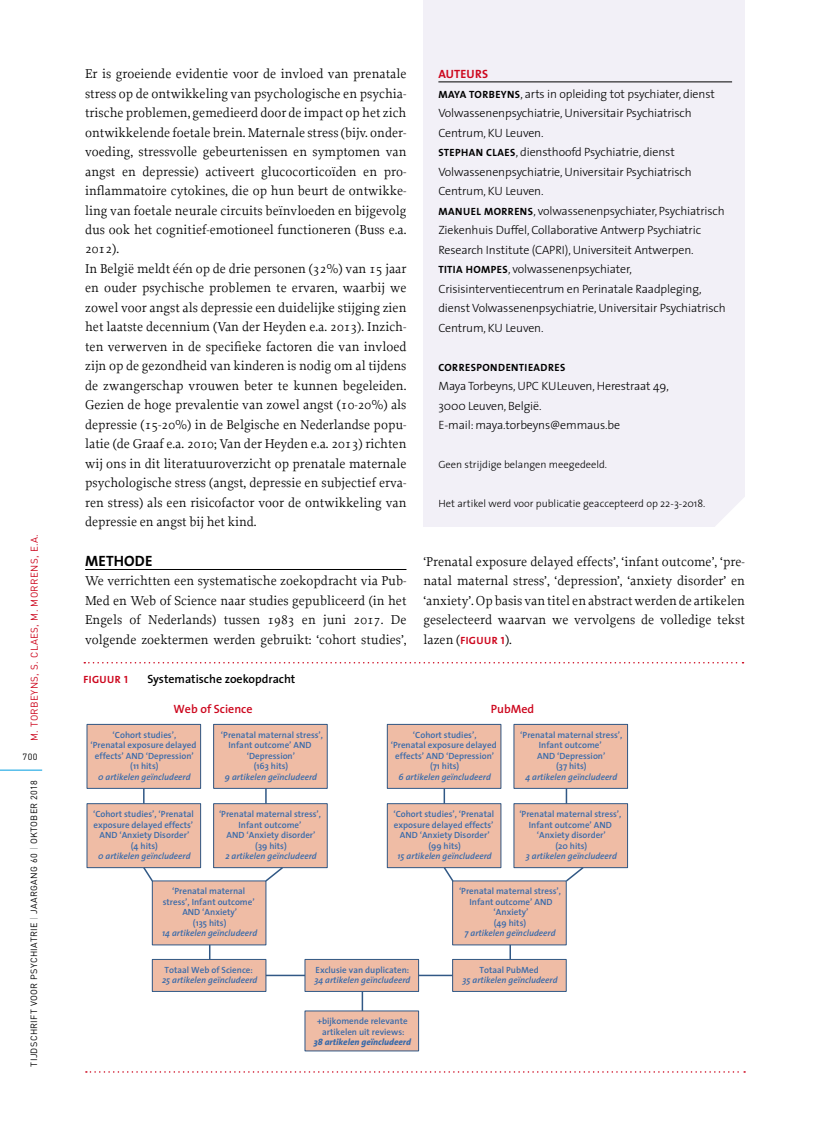
<style>
.page{position:relative;width:830px;height:1127px;background:#fff}
.page>*{position:absolute;margin:0;border:0;box-sizing:border-box;transform-origin:0 0}
.t1{font:700 15px "The Sans";letter-spacing:.01em;color:#000}
.t2{font:13.5px/19.5px "Proforma";color:#000;text-align:justify}
.t3{font:300 12px/19.5px "The Sans";letter-spacing:-.01em;color:#000}
.t4{font:600 12px "The Sans";color:#000}
.t5{font:600 12px "The Sans";color:#cd071e}
.t6{font:300 10.5px "The Sans";color:#000}
.t7{font:10.5px "The Sans Bold Caps";letter-spacing:.04em;color:#000}
.t8{font:10.5px "The Sans Bold Caps";letter-spacing:.04em;color:#cd071e}
.t9{font:9.75px "DIN";letter-spacing:.04em;color:#cd071e}
.t10{font:600 9px/10.5px "The Sans";color:#386aaa;text-align:center}
.t11{font:italic 600 9px "The Sans";color:#386aaa}
.t12{font:9px "DIN";letter-spacing:.04em;color:#000}
.t13{font:italic 800 9px "The Sans";color:#386aaa}
.s1{color:#9c9e9f}
.s2{font-weight:700;color:#cd071e}
.s3{font-family:"The Sans Bold Caps";font-weight:400;font-size:10.5px}
.s4{font-family:"The Sans Bold Caps";font-size:10.5px;color:#cd071e}
</style>
<div class="page">
<hr style="left:0;top:770px;width:42px;height:1px;background:#009ee0">
<hr style="left:85px;top:569px;width:321px;height:1px;background:#000">
<div style="left:423px;top:0;width:321px;height:527px;background:#f2f0f7"></div>
<svg style="left:715px;top:496px;width:30px;height:31px"></svg>
<hr style="left:438px;top:82px;width:293px;height:1px;background:#000">
<svg style="left:84px;top:662px;width:659px;height:1px"></svg>
<div style="left:87px;top:724px;width:113px;height:64px;background:#efbca5"></div>
<div style="left:87px;top:724px;width:114px;height:65px;border:1px solid #315885"></div>
<div style="left:213px;top:724px;width:114px;height:64px;background:#efbca5"></div>
<div style="left:213px;top:724px;width:114px;height:65px;border:1px solid #315885"></div>
<div style="left:87px;top:804px;width:113px;height:63px;background:#efbca5"></div>
<div style="left:87px;top:803px;width:114px;height:65px;border:1px solid #315885"></div>
<div style="left:152px;top:881px;width:114px;height:64px;background:#efbca5"></div>
<div style="left:152px;top:959px;width:114px;height:32px;background:#efbca5"></div>
<div style="left:152px;top:959px;width:114px;height:33px;border:1px solid #315885"></div>
<div style="left:305px;top:959px;width:113px;height:32px;background:#efbca5"></div>
<div style="left:304px;top:959px;width:115px;height:33px;border:1px solid #315885"></div>
<div style="left:305px;top:1011px;width:113px;height:40px;background:#efbca5"></div>
<div style="left:452px;top:959px;width:114px;height:32px;background:#efbca5"></div>
<div style="left:452px;top:959px;width:114px;height:33px;border:1px solid #315885"></div>
<div style="left:213px;top:804px;width:114px;height:63px;background:#efbca5"></div>
<div style="left:213px;top:803px;width:114px;height:65px;border:1px solid #315885"></div>
<div style="left:387px;top:724px;width:113px;height:64px;background:#efbca5"></div>
<div style="left:387px;top:724px;width:114px;height:65px;border:1px solid #315885"></div>
<div style="left:513px;top:724px;width:114px;height:64px;background:#efbca5"></div>
<div style="left:513px;top:724px;width:114px;height:65px;border:1px solid #315885"></div>
<div style="left:387px;top:804px;width:113px;height:63px;background:#efbca5"></div>
<div style="left:387px;top:803px;width:114px;height:65px;border:1px solid #315885"></div>
<div style="left:452px;top:881px;width:114px;height:64px;background:#efbca5"></div>
<div style="left:513px;top:804px;width:114px;height:63px;background:#efbca5"></div>
<div style="left:513px;top:803px;width:114px;height:65px;border:1px solid #315885"></div>
<svg style="left:143px;top:788px;width:1px;height:16px"></svg>
<svg style="left:265px;top:788px;width:1px;height:16px"></svg>
<svg style="left:142px;top:866px;width:12px;height:17px"></svg>
<svg style="left:264px;top:866px;width:20px;height:17px"></svg>
<svg style="left:209px;top:945px;width:1px;height:14px"></svg>
<svg style="left:443px;top:788px;width:2px;height:16px"></svg>
<svg style="left:565px;top:788px;width:2px;height:16px"></svg>
<svg style="left:442px;top:866px;width:12px;height:17px"></svg>
<svg style="left:564px;top:866px;width:21px;height:17px"></svg>
<svg style="left:509px;top:945px;width:1px;height:14px"></svg>
<hr style="left:266px;top:974px;width:39px;height:2px;background:#315885">
<hr style="left:418px;top:974px;width:34px;height:2px;background:#315885">
<hr style="left:361px;top:991px;width:2px;height:20px;background:#315885">
<svg style="left:86px;top:1071px;width:658px;height:1px"></svg>
<p class="t9" style="left:28px;top:741px;width:208px;rotate:-90deg">M. TORBEYNS, S. CLAES, M. MORRENS, E.A.</p>
<p class="t12" style="left:23px;top:751px;width:16px">700</p>
<p class="t12" style="left:28px;top:1066px;width:288px;rotate:-90deg">TIJDSCHRIFT VOOR PSYCHIATRIE <span class="s1">|</span> JAARGANG 60 <span class="s1">|</span> OKTOBER 2018</p>
<p class="t2" style="left:85px;top:64px;width:323px;text-align:left">Er is groeiende evidentie voor de invloed van prenatale stress op de ontwikkeling van psychologische en psychia&shy;trische problemen, gemedieerd door de impact op het zich ontwikkelende foetale brein. Maternale stress (bijv. onder&shy;voeding, stressvolle gebeurtenissen en symptomen van angst en depressie) activeert glucocorticoïden en pro&shy;inflammatoire cytokines, die op hun beurt de ontwikke&shy;ling van foetale neurale circuits beïnvloeden en bijgevolg dus ook het cognitief-emotioneel functioneren (Buss e.a.<br>2012).<br>In België meldt één op de drie personen (32%) van 15 jaar en ouder psychische problemen te ervaren, waarbij we zowel voor angst als depressie een duidelijke stijging zien het laatste decennium (Van der Heyden e.a. 2013). Inzich&shy;ten verwerven in de specifieke factoren die van invloed zijn op de gezondheid van kinderen is nodig om al tijdens de zwangerschap vrouwen beter te kunnen begeleiden.<br>Gezien de hoge prevalentie van zowel angst (10-20%) als depressie (15-20%) in de Belgische en Nederlandse popu&shy;latie (de Graaf e.a. 2010; Van der Heyden e.a. 2013) richten wij ons in dit literatuuroverzicht op prenatale maternale psychologische stress (angst, depressie en subjectief erva&shy;ren stress) als een risicofactor voor de ontwikkeling van depressie en angst bij het kind.</p>
<p class="t1" style="left:85px;top:548px;width:69px">METHODE</p>
<p class="t2" style="left:85px;top:571px;width:323px">We verrichtten een systematische zoekopdracht via Pub-Med en Web of Science naar studies gepubliceerd (in het Engels of Nederlands) tussen 1983 en juni 2017. De volgende zoektermen werden gebruikt: ‘cohort studies’,</p>
<p class="t8" style="left:83px;top:670px;width:46px">FIGUUR 1</p>
<p class="t4" style="left:147px;top:668px;width:149px">Systematische zoekopdracht</p>
<p class="t3" style="left:438px;top:64px;width:288px"><span class="s2">AUTEURS<br></span><span class="s3">MAYA TORBEYNS</span>, arts in opleiding tot psychiater, dienst Volwassenenpsychiatrie, Universitair Psychiatrisch Centrum, KU Leuven.<br><span class="s3">STEPHAN CLAES</span>, diensthoofd Psychiatrie, dienst Volwassenenpsychiatrie, Universitair Psychiatrisch Centrum, KU Leuven.<br><span class="s3">MANUEL MORRENS</span>, volwassenenpsychiater, Psychiatrisch Ziekenhuis Duffel, Collaborative Antwerp Psychiatric Research Institute (CAPRI), Universiteit Antwerpen.<br><span class="s3">TITIA HOMPES</span>, volwassenenpsychiater, Crisisinterventiecentrum en Perinatale Raadpleging, dienst Volwassenenpsychiatrie, Universitair Psychiatrisch Centrum, KU Leuven.</p>
<p class="t7" style="left:438px;top:358px;width:128px">CORRESPONDENTIEADRES</p>
<p class="t3" style="left:438px;top:376px;width:232px">Maya Torbeyns, UPC KULeuven, Herestraat 49,<br>3000 Leuven, België.<br>E-mail: maya.torbeyns@emmaus.be</p>
<p class="t6" style="left:438px;top:456px;width:170px">Geen strijdige belangen meegedeeld.</p>
<p class="t6" style="left:438px;top:495px;width:268px">Het artikel werd voor publicatie geaccepteerd op 22-3-2018.</p>
<p class="t2" style="left:423px;top:551px;width:323px">‘Prenatal exposure delayed effects’, ‘infant outcome’, ‘pre&shy;natal maternal stress’, ‘depression’, ‘anxiety disorder’ en ‘anxiety’. Op basis van titel en abstract werden de artikelen geselecteerd waarvan we vervolgens de volledige tekst lazen (<span class="s4">FIGUUR 1</span>).</p>
<p class="t5" style="left:173px;top:699px;width:80px">Web of Science</p>
<p class="t5" style="left:490px;top:699px;width:45px">PubMed</p>
<p class="t10" style="left:90px;top:729px;width:107px">‘Cohort studies’,<br>‘Prenatal exposure delayed effects’ AND ‘Depression’ (11 hits)</p>
<p class="t11" style="left:98px;top:769px;width:94px">0 artikelen geïncludeerd</p>
<p class="t10" style="left:221px;top:729px;width:103px">‘Prenatal maternal stress’,<br>Infant outcome’ AND ‘Depression’<br>(163 hits)</p>
<p class="t11" style="left:225px;top:769px;width:94px">9 artikelen geïncludeerd</p>
<p class="t10" style="left:390px;top:729px;width:107px">‘Cohort studies’,<br>‘Prenatal exposure delayed effects’ AND ‘Depression’ (71 hits)</p>
<p class="t11" style="left:398px;top:769px;width:94px">6 artikelen geïncludeerd</p>
<p class="t10" style="left:520px;top:729px;width:103px">‘Prenatal maternal stress’,<br>Infant outcome’<br>AND ‘Depression’<br>(37 hits)</p>
<p class="t11" style="left:525px;top:769px;width:93px">4 artikelen geïncludeerd</p>
<p class="t10" style="left:93px;top:808px;width:102px">‘Cohort studies’, ‘Prenatal exposure delayed effects’<br>AND ‘Anxiety Disorder’<br>(4 hits)</p>
<p class="t11" style="left:98px;top:848px;width:94px">0 artikelen geïncludeerd</p>
<p class="t10" style="left:163px;top:886px;width:93px">‘Prenatal maternal stress’, Infant outcome’<br>AND ‘Anxiety’<br>(135 hits)</p>
<p class="t11" style="left:162px;top:926px;width:96px">14 artikelen geïncludeerd</p>
<p class="t10" style="left:164px;top:964px;width:90px">Totaal Web of Science:</p>
<p class="t11" style="left:162px;top:973px;width:97px">25 artikelen geïncludeerd</p>
<p class="t10" style="left:219px;top:808px;width:103px">‘Prenatal maternal stress’,<br>Infant outcome’<br>AND ‘Anxiety disorder’ (39 hits)</p>
<p class="t11" style="left:225px;top:848px;width:93px">2 artikelen geïncludeerd</p>
<p class="t10" style="left:393px;top:808px;width:102px">‘Cohort studies’, ‘Prenatal exposure delayed effects’<br>AND ‘Anxiety Disorder’ (99 hits)</p>
<p class="t11" style="left:397px;top:848px;width:96px">15 artikelen geïncludeerd</p>
<p class="t10" style="left:459px;top:886px;width:103px">‘Prenatal maternal stress’,<br>Infant outcome’ AND ‘Anxiety’<br>(49 hits)</p>
<p class="t11" style="left:464px;top:926px;width:93px">7 artikelen geïncludeerd</p>
<p class="t10" style="left:519px;top:808px;width:103px">‘Prenatal maternal stress’,<br>Infant outcome’ AND ‘Anxiety disorder’<br>(20 hits)</p>
<p class="t11" style="left:525px;top:848px;width:93px">3 artikelen geïncludeerd</p>
<p class="t10" style="left:315px;top:964px;width:95px">Exclusie van duplicaten:</p>
<p class="t11" style="left:314px;top:973px;width:97px">34 artikelen geïncludeerd</p>
<p class="t10" style="left:317px;top:1016px;width:92px">+bijkomende relevante artikelen uit reviews:</p>
<p class="t13" style="left:313px;top:1035px;width:99px">38 artikelen geïncludeerd</p>
<p class="t10" style="left:479px;top:964px;width:61px">Totaal PubMed</p>
<p class="t11" style="left:462px;top:973px;width:97px">35 artikelen geïncludeerd</p>
</div>
